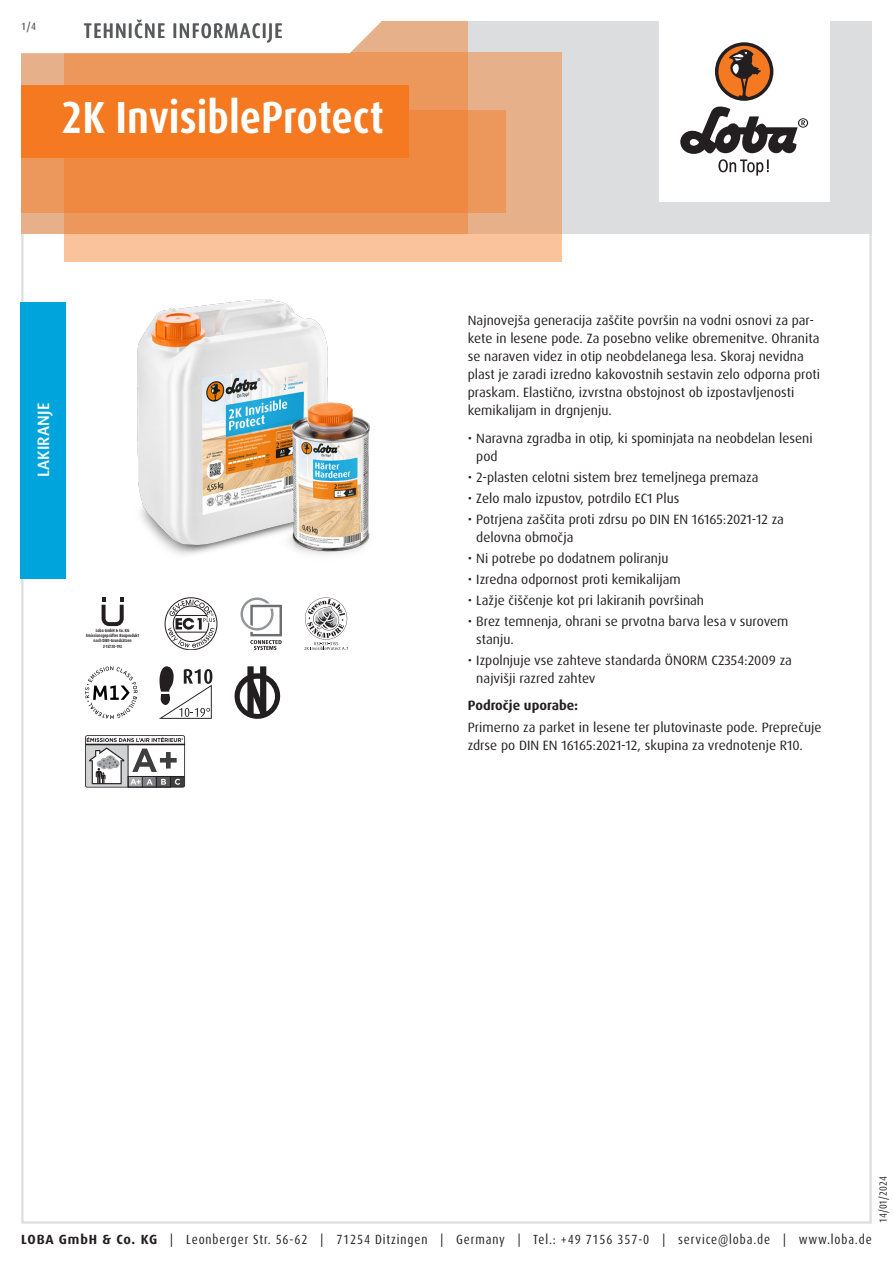
<style>
.page{position:relative;width:893px;height:1263px;background:#fff}
.page>*{position:absolute;margin:0;border:0;box-sizing:border-box;transform-origin:0 0}
.Produktname_weiss{font:700 condensed 45px "Dax Pro";color:#fff}
.TI{font:500 condensed 21px "Dax Pro";letter-spacing:.06em;color:#57585a}
.Produktart_Versiegelung{font:500 16.5px "Dax Pro";letter-spacing:.01em;color:#fff}
.Text{font:13.5px/18px "Dax Pro";color:#231f20}
.Text_Bold{font:700 13.5px "Dax Pro";color:#231f20}
.t1{font:condensed 13.35px "Dax Pro";letter-spacing:.065em;color:#231f20}
.t2{font:condensed 10.5px "Dax Pro";color:#231f20}
.t3{font:500 condensed 10.5px "Dax Pro";color:#57585a}
.t4{font:700 4.5px/5.2px "Dax Pro";color:#231f20;text-align:center;scale:.82 1}
.s1{font-weight:700;font-stretch:normal}
</style>
<div class="page">
<svg style="left:102px;top:597px;width:22px;height:29px"></svg>
<svg style="left:165px;top:597px;width:52px;height:53px"></svg>
<svg style="left:241px;top:597px;width:41px;height:53px"></svg>
<svg style="left:304px;top:597px;width:44px;height:53px"></svg>
<svg style="left:85px;top:666px;width:52px;height:53px"></svg>
<svg style="left:159px;top:666px;width:53px;height:53px"></svg>
<svg style="left:235px;top:666px;width:45px;height:53px"></svg>
<svg style="left:85px;top:735px;width:100px;height:53px"></svg>
<img style="left:137px;top:299px;width:233px;height:256px">
<div style="left:20px;top:302px;width:46px;height:276px;background:#00a4dc"></div>
<div style="left:21px;top:21px;width:851px;height:213px;background:#dcdddf"></div>
<div style="left:659px;top:0;width:170px;height:202px;background:#fff"></div>
<svg style="left:680px;top:106px;width:128px;height:70px"></svg>
<div style="left:715px;top:42px;width:58px;height:59px;background:#231f20;border-radius:50%"></div>
<svg style="left:718px;top:45px;width:52px;height:52px"></svg>
<div style="left:64px;top:52px;width:497px;height:209px;background:linear-gradient(to right,#fec79f,#efb992)"></div>
<div style="left:21px;top:111px;width:485px;height:102px;background:#ec975b"></div>
<svg style="left:21px;top:21px;width:447px;height:213px"></svg>
<svg style="left:21px;top:21px;width:411px;height:34px"></svg>
<div style="left:21px;top:85px;width:387px;height:72px;background:#f47921"></div>
<p class="t3" style="left:21px;top:19px;width:16px">1/4</p>
<p class="TI" style="left:84px;top:17px;width:200px">TEHNIČNE INFORMACIJE</p>
<p class="Produktname_weiss" style="left:61px;top:89px;width:324px">2K InvisibleProtect</p>
<p class="Produktart_Versiegelung" style="left:33px;top:477px;width:76px;rotate:-90deg">LAKIRANJE</p>
<p class="t4" style="left:86px;top:628px;width:66px">Loba GmbH &amp; Co. KG<br>Emissionsgeprüftes Bauprodukt nach DIBt-Grundsätzen<br>Z-157.10-192</p>
<p class="Text" style="left:468px;top:312px;width:354px">Najnovejša generacija zaščite površin na vodni osnovi za par&shy;kete in lesene pode. Za posebno velike obremenitve. Ohranita se naraven videz in otip neobdelanega lesa. Skoraj nevidna plast je zaradi izredno kakovostnih sestavin zelo odporna proti praskam. Elastično, izvrstna obstojnost ob izpostavljenosti kemikalijam in drgnjenju.</p>
<p class="Text" style="left:476px;top:429px;width:338px;text-indent:-9px">• Naravna zgradba in otip, ki spominjata na neobdelan leseni pod</p>
<p class="Text" style="left:468px;top:468px;width:292px">• 2-plasten celotni sistem brez temeljnega premaza</p>
<p class="Text" style="left:468px;top:489px;width:213px">• Zelo malo izpustov, potrdilo EC1 Plus</p>
<p class="Text" style="left:476px;top:510px;width:309px;text-indent:-9px">• Potrjena zaščita proti zdrsu po DIN EN 16165:2021-12 za delovna območja</p>
<p class="Text" style="left:468px;top:549px;width:202px">• Ni potrebe po dodatnem poliranju</p>
<p class="Text" style="left:468px;top:570px;width:215px">• Izredna odpornost proti kemikalijam</p>
<p class="Text" style="left:468px;top:591px;width:238px">• Lažje čiščenje kot pri lakiranih površinah</p>
<p class="Text" style="left:476px;top:612px;width:314px;text-indent:-9px">• Brez temnenja, ohrani se prvotna barva lesa v surovem stanju.</p>
<p class="Text" style="left:476px;top:651px;width:317px;text-indent:-9px">• Izpolnjuje vse zahteve standarda ÖNORM C2354:2009 za najvišji razred zahtev</p>
<p class="Text_Bold" style="left:468px;top:697px;width:112px">Področje uporabe:</p>
<p class="Text" style="left:468px;top:718px;width:355px">Primerno za parket in lesene ter plutovinaste pode. Preprečuje zdrse po DIN EN 16165:2021-12, skupina za vrednotenje R10.</p>
<p class="t2" style="left:876px;top:1222px;width:48px;rotate:-90deg">14/01/2024</p>
<p class="t1" style="left:21px;top:1230px;width:852px"><span class="s1">LOBA GmbH &amp; Co. KG</span> | Leonberger Str. 56-62 | 71254 Ditzingen | Germany | Tel.: +49 7156 357-0 | service@loba.de | www.loba.de</p>
</div>
